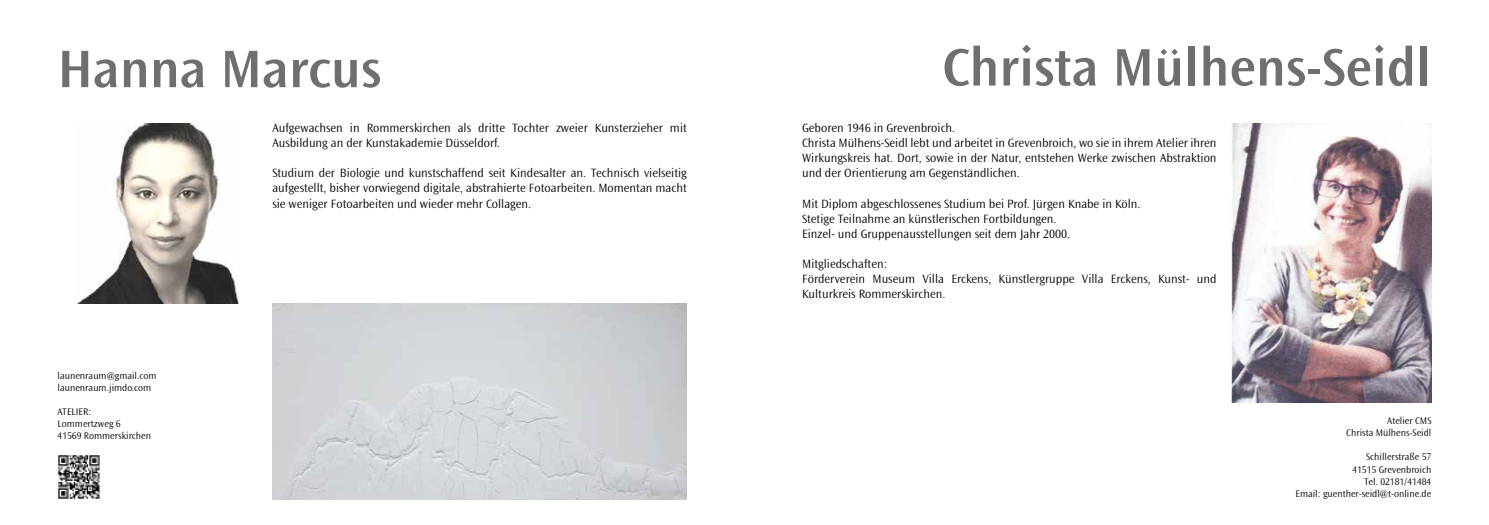
<style>
.page{position:relative;width:1489px;height:525px;background:#fff}
.page>*{position:absolute;margin:0;border:0;box-sizing:border-box;transform-origin:0 0}
.t1{font:700 55px "Ocean Sans AV Semi";color:#706f6f}
.t2{font:12.5px/15px "Ocean Sans AV Light";color:#000}
.t3{font:10px/12px "Ocean Sans AV Light";color:#000}
</style>
<div class="page">
<img style="left:77px;top:123px;width:161px;height:181px">
<img style="left:58px;top:455px;width:42px;height:44px">
<img style="left:272px;top:304px;width:415px;height:195px">
<img style="left:1231px;top:123px;width:200px;height:279px">
<h1 class="t1" style="left:58px;top:37px;width:325px">Hanna Marcus</h1>
<p class="t2" style="left:272px;top:121px;width:416px">Aufgewachsen in Rommerskirchen als dritte Tochter zweier Kunsterzieher mit<br>Ausbildung an der Kunstakademie Düsseldorf.</p>
<p class="t2" style="left:272px;top:166px;width:416px;text-align:justify">Studium der Biologie und kunstschaffend seit Kindesalter an. Technisch vielseitig aufgestellt, bisher vorwiegend digitale, abstrahierte Fotoarbeiten. Momentan macht sie weniger Fotoarbeiten und wieder mehr Collagen.</p>
<p class="t3" style="left:58px;top:370px;width:100px">launenraum@gmail.com launenraum.jimdo.com</p>
<p class="t3" style="left:58px;top:406px;width:95px">ATELIER:<br>Lommertzweg 6<br>41569 Rommerskirchen</p>
<h1 class="t1" style="left:942px;top:35px;width:490px">Christa Mülhens-Seidl</h1>
<p class="t2" style="left:802px;top:121px;width:416px">Geboren 1946 in Grevenbroich.<br>Christa Mülhens-Seidl lebt und arbeitet in Grevenbroich, wo sie in ihrem Atelier ihren Wirkungskreis hat. Dort, sowie in der Natur, entstehen Werke zwischen Abstraktion und der Orientierung am Gegenständlichen.</p>
<p class="t2" style="left:802px;top:196px;width:340px">Mit Diplom abgeschlossenes Studium bei Prof. Jürgen Knabe in Köln.<br>Stetige Teilnahme an künstlerischen Fortbildungen.<br>Einzel- und Gruppenausstellungen seit dem Jahr 2000.</p>
<p class="t2" style="left:802px;top:256px;width:416px">Mitgliedschaften:<br>Förderverein Museum Villa Erckens, Künstlergruppe Villa Erckens, Kunst- und<br>Kulturkreis Rommerskirchen.</p>
<p class="t3" style="left:1346px;top:415px;width:87px;text-align:right">Atelier CMS<br>Christa Mülhens-Seidl</p>
<p class="t3" style="left:1295px;top:451px;width:137px;text-align:right">Schillerstraße 57<br>41515 Grevenbroich<br>Tel. 02181/41484<br>Email: guenther-seidl@t-online.de</p>
</div>
